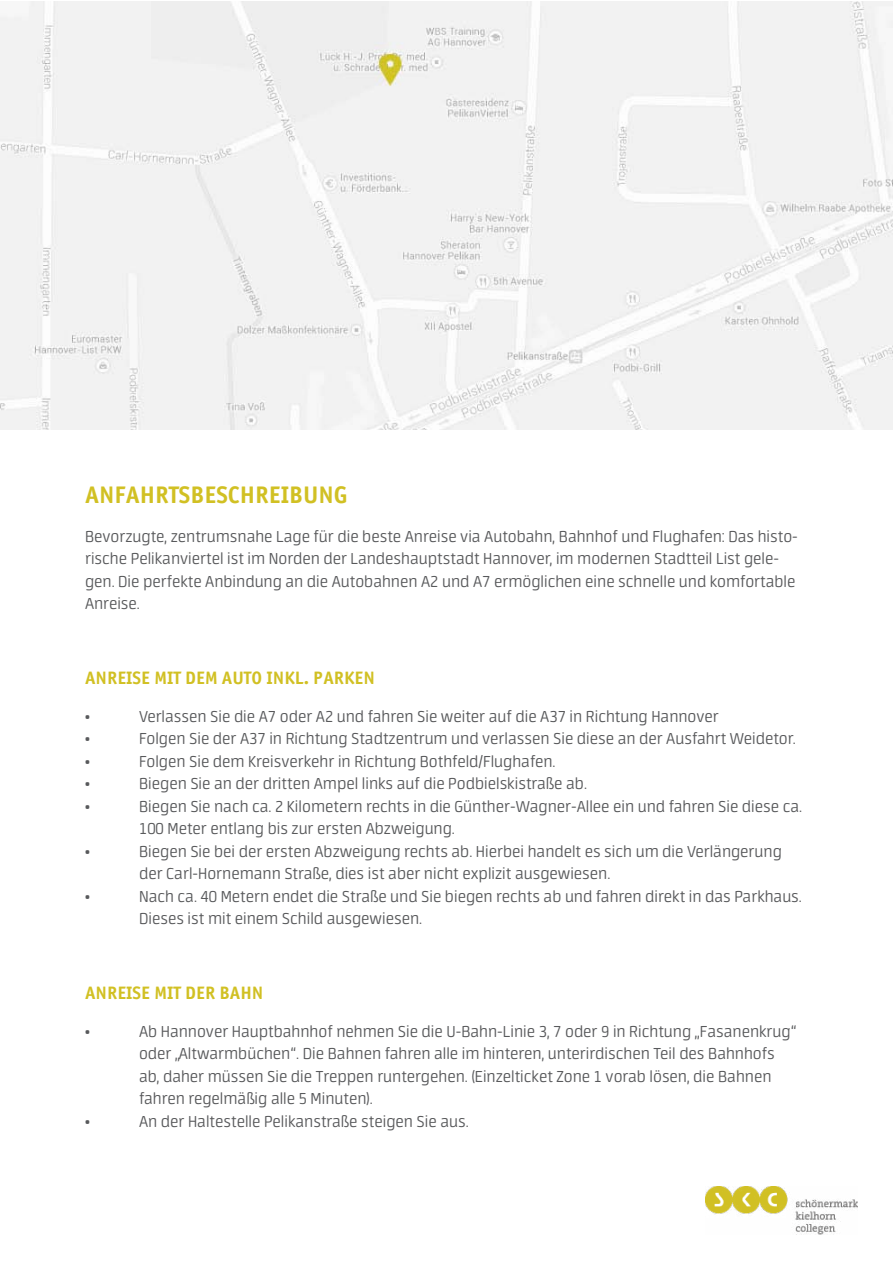
<style>
.page{position:relative;width:893px;height:1263px;background:#fff}
.page>*{position:absolute;margin:0;border:0;box-sizing:border-box;transform-origin:0 0}
.t1{font:700 24px "Officina Sans CTT";color:#d1c023}
.t2{font:300 18px/22.5px "Neuron";color:#58595b}
.t3{font:700 18px "Officina Sans CTT";color:#d1c023}
</style>
<div class="page">
<img style="left:0;top:1px;width:893px;height:428px">
<img style="left:706px;top:1187px;width:151px;height:48px">
<h1 class="t1" style="left:85px;top:482px;width:264px">ANFAHRTSBESCHREIBUNG</h1>
<p class="t2" style="left:85px;top:525px;width:714px">Bevorzugte, zentrumsnahe Lage für die beste Anreise via Autobahn, Bahnhof und Flughafen: Das histo&shy;rische Pelikanviertel ist im Norden der Landeshauptstadt Hannover, im modernen Stadtteil List gele&shy;gen. Die perfekte Anbindung an die Autobahnen A2 und A7 ermöglichen eine schnelle und komfortable Anreise.</p>
<p class="t3" style="left:85px;top:668px;width:291px">ANREISE MIT DEM AUTO INKL. PARKEN</p>
<p class="t2" style="left:85px;top:705px;width:6px">•</p>
<p class="t2" style="left:139px;top:705px;width:581px">Verlassen Sie die A7 oder A2 und fahren Sie weiter auf die A37 in Richtung Hannover</p>
<p class="t2" style="left:85px;top:727px;width:6px">•</p>
<p class="t2" style="left:139px;top:727px;width:658px">Folgen Sie der A37 in Richtung Stadtzentrum und verlassen Sie diese an der Ausfahrt Weidetor.</p>
<p class="t2" style="left:85px;top:750px;width:6px">•</p>
<p class="t2" style="left:139px;top:750px;width:418px">Folgen Sie dem Kreisverkehr in Richtung Bothfeld/Flughafen.</p>
<p class="t2" style="left:85px;top:772px;width:6px">•</p>
<p class="t2" style="left:139px;top:772px;width:449px">Biegen Sie an der dritten Ampel links auf die Podbielskistraße ab.</p>
<p class="t2" style="left:85px;top:795px;width:6px">•</p>
<p class="t2" style="left:139px;top:795px;width:665px">Biegen Sie nach ca. 2 Kilometern rechts in die Günther-Wagner-Allee ein und fahren Sie diese ca.<br>100 Meter entlang bis zur ersten Abzweigung.</p>
<p class="t2" style="left:85px;top:840px;width:6px">•</p>
<p class="t2" style="left:139px;top:840px;width:644px">Biegen Sie bei der ersten Abzweigung rechts ab. Hierbei handelt es sich um die Verlängerung der Carl-Hornemann Straße, dies ist aber nicht explizit ausgewiesen.</p>
<p class="t2" style="left:85px;top:885px;width:6px">•</p>
<p class="t2" style="left:139px;top:885px;width:664px">Nach ca. 40 Metern endet die Straße und Sie biegen rechts ab und fahren direkt in das Parkhaus.<br>Dieses ist mit einem Schild ausgewiesen.</p>
<p class="t3" style="left:85px;top:983px;width:180px">ANREISE MIT DER BAHN</p>
<p class="t2" style="left:85px;top:1020px;width:6px">•</p>
<p class="t2" style="left:139px;top:1020px;width:659px">Ab Hannover Hauptbahnhof nehmen Sie die U-Bahn-Linie 3, 7 oder 9 in Richtung „Fasanenkrug“ oder „Altwarmbüchen“. Die Bahnen fahren alle im hinteren, unterirdischen Teil des Bahnhofs ab, daher müssen Sie die Treppen runtergehen. (Einzelticket Zone 1 vorab lösen, die Bahnen fahren regelmäßig alle 5 Minuten).</p>
<p class="t2" style="left:85px;top:1110px;width:6px">•</p>
<p class="t2" style="left:139px;top:1110px;width:331px">An der Haltestelle Pelikanstraße steigen Sie aus.</p>
</div>
